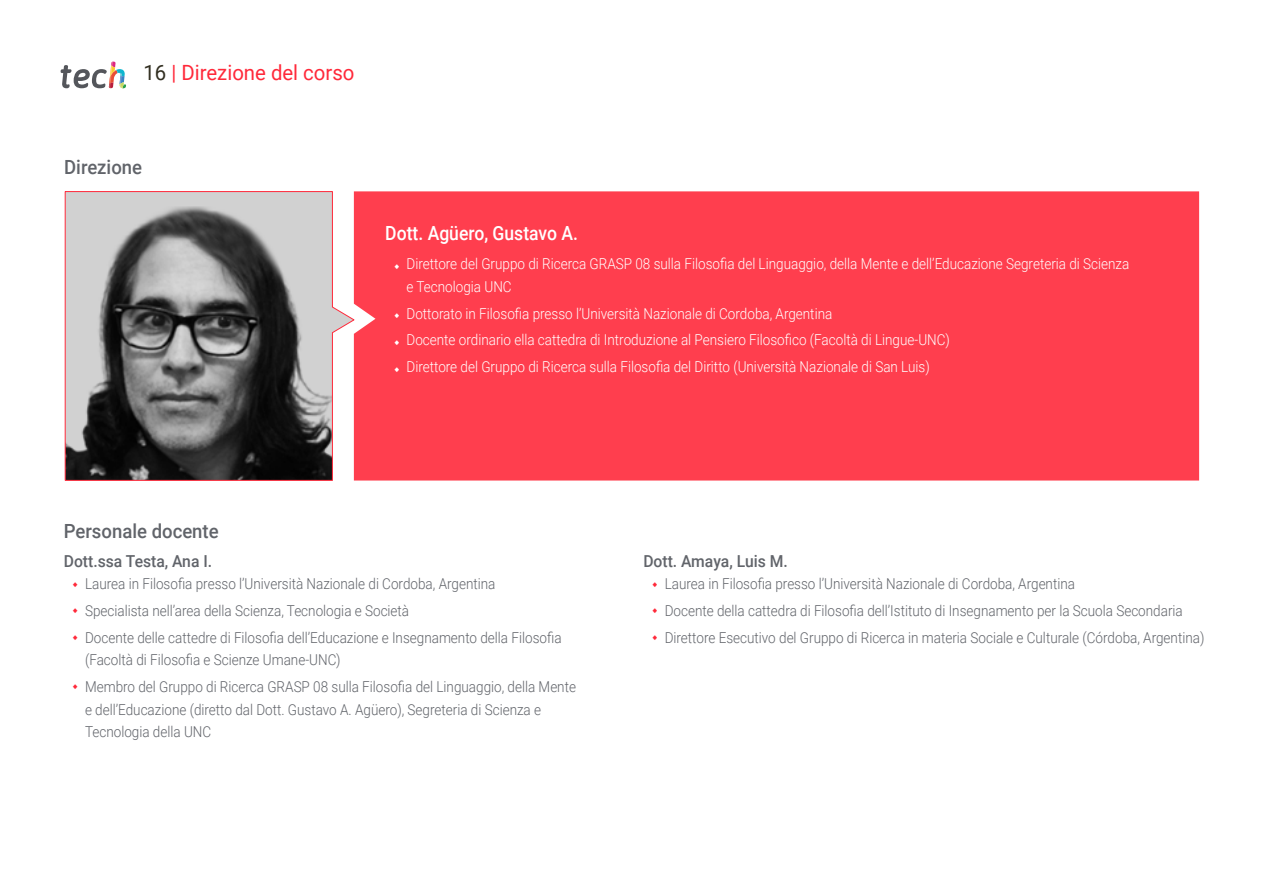
<style>
.page{position:relative;width:1263px;height:893px;background:#fff}
.page>*{position:absolute;margin:0;border:0;box-sizing:border-box;transform-origin:0 0}
.t1{font:21px "Roboto";color:#ff293a}
.t2{font:500 19.5px "Roboto";color:#61646a;scale:.95 1}
.t3{font:500 19.5px "Roboto";color:#fff;scale:.9 1}
.t4{font:500 16.5px "Roboto";color:#61646a;scale:.95 1}
.t5{font:300 15px/26.7px "Roboto";color:#61646a;scale:.9 1}
.t6{font:300 15px/26.7px "Roboto";color:#fff;scale:.9 1}
.s1{color:#312e20}
</style>
<div class="page">
<div style="left:355px;top:191px;width:844px;height:290px;background:#ff3e4e"></div>
<svg style="left:65px;top:191px;width:290px;height:290px;background:#817e7e"></svg>
<svg style="left:61px;top:62px;width:65px;height:27px"></svg>
<svg style="left:395px;top:264px;width:4px;height:5px"></svg>
<svg style="left:395px;top:313px;width:4px;height:5px"></svg>
<svg style="left:395px;top:340px;width:4px;height:5px"></svg>
<svg style="left:395px;top:367px;width:4px;height:5px"></svg>
<h1 class="t1" style="left:144px;top:57px;width:213px"><span class="s1">16</span> | Direzione del corso</h1>
<h2 class="t2" style="left:64px;top:154px;width:84px">Direzione</h2>
<h2 class="t3" style="left:385px;top:219px;width:216px">Dott. Agüero, Gustavo A.</h2>
<p class="t6" style="left:406px;top:252px;width:805px;line-height:22.5px">Direttore del Gruppo di Ricerca GRASP 08 sulla Filosofia del Linguaggio, della Mente e dell’Educazione Segreteria di Scienza e Tecnologia UNC</p>
<p class="t6" style="left:406px;top:299px;width:605px">Dottorato in Filosofia presso l’Università Nazionale di Cordoba, Argentina<br>Docente ordinario ella cattedra di Introduzione al Pensiero Filosofico (Facoltà di Lingue-UNC)<br>Direttore del Gruppo di Ricerca sulla Filosofia del Diritto (Università Nazionale di San Luis)</p>
<h2 class="t2" style="left:64px;top:517px;width:165px">Personale docente</h2>
<p class="t4" style="left:64px;top:550px;width:158px">Dott.ssa Testa, Ana I.</p>
<p class="t5" style="left:85px;top:570px;width:531px">Laurea in Filosofia presso l’Università Nazionale di Cordoba, Argentina<br>Specialista nell’area della Scienza, Tecnologia e Società<br>Docente delle cattedre di Filosofia dell’Educazione e Insegnamento della Filosofia</p>
<p class="t5" style="left:85px;top:646px;width:547px">(Facoltà di Filosofia e Scienze Umane-UNC)<br>Membro del Gruppo di Ricerca GRASP 08 sulla Filosofia del Linguaggio, della Mente</p>
<p class="t5" style="left:85px;top:698px;width:508px;line-height:22.5px">e dell’Educazione (diretto dal Dott. Gustavo A. Agüero), Segreteria di Scienza e<br>Tecnologia della UNC</p>
<p class="t4" style="left:643px;top:550px;width:154px">Dott. Amaya, Luis M.</p>
<p class="t5" style="left:665px;top:570px;width:601px">Laurea in Filosofia presso l’Università Nazionale di Cordoba, Argentina<br>Docente della cattedra di Filosofia dell’Istituto di Insegnamento per la Scuola Secondaria<br>Direttore Esecutivo del Gruppo di Ricerca in materia Sociale e Culturale (Córdoba, Argentina)</p>
</div>
